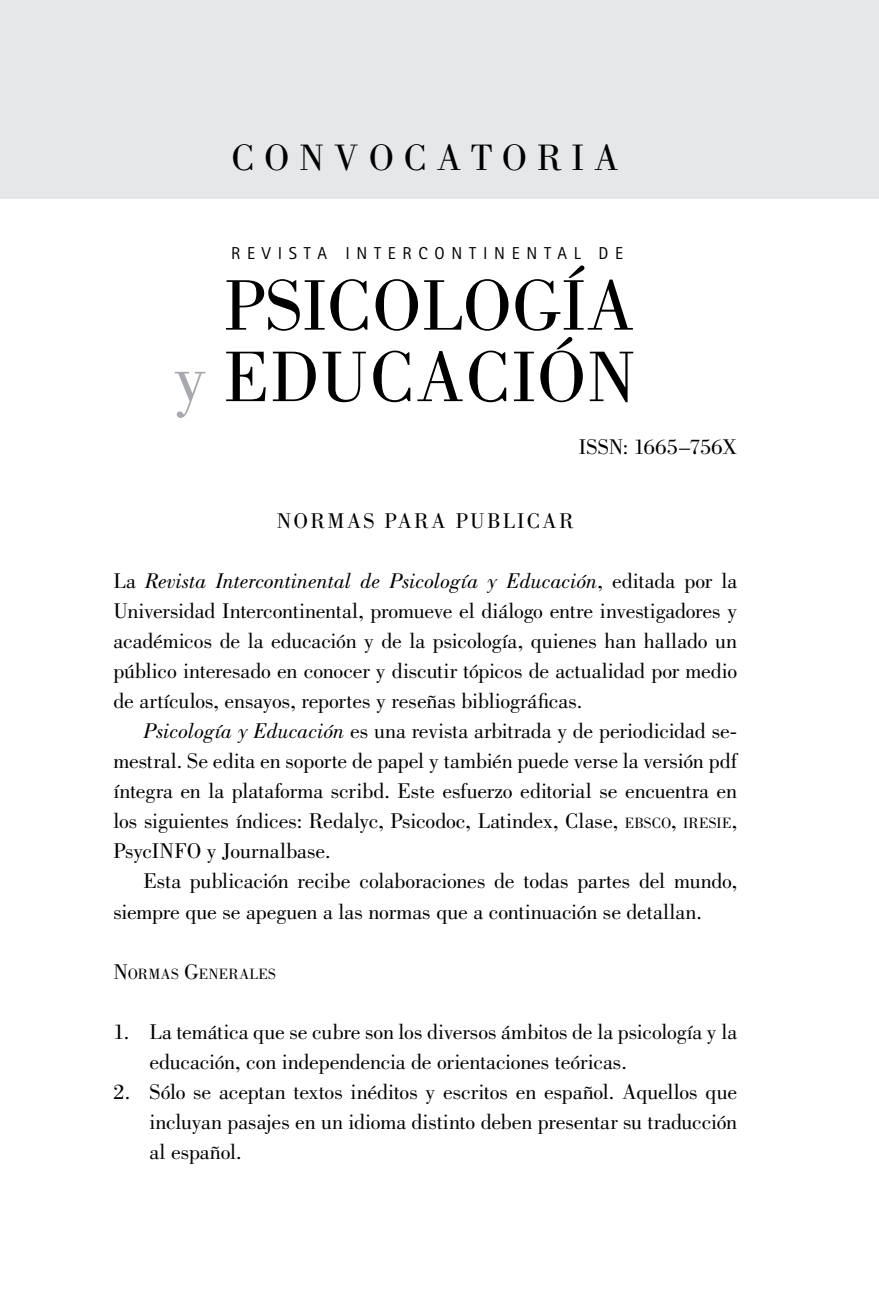
<style>
.page{position:relative;width:879px;height:1304px;background:#fff}
.page>*{position:absolute;margin:0;border:0;box-sizing:border-box;transform-origin:0 0}
.t1{font:74px/71.4px "Bodoni Std";color:#000;text-align:right}
._1er_párrafo_s_capit{font:38px "Bodoni Std";color:#000}
._1er_párrafo_s_capit-2{font:22px/30px "Bodoni Std";letter-spacing:-.01em;color:#000;text-align:justify}
._2o_párrafo{font:22px/30px "Bodoni Std";letter-spacing:-.005em;color:#000;text-align:justify}
.T1{font:22px "Bodoni Std";letter-spacing:.1em;color:#000}
._1er_párrafo_s_capit-3{font:22px "Bodoni Std";letter-spacing:.015em;color:#000}
.t2{font:17.2px "Rotis Sans Serif Std";letter-spacing:.39em;color:#000}
._1er_párrafo_s_capit-4{font:15.4px "Bodoni Std";letter-spacing:.015em;color:#000}
.s1{color:#a7a9ac}
.s2{font-style:italic}
.s3{font-size:15.4px}
.s4{font-style:inherit}
.s5{font-size:22px}
</style>
<div class="page">
<div style="left:0;top:0;width:879px;height:198px;background:#e6e7e8"></div>
<p class="_1er_párrafo_s_capit" style="left:231px;top:137px;width:389px">C O N V O C A T O R I A</p>
<p class="t2" style="left:231px;top:243px;width:351px">REVISTA INTERCONTINENTAL</p>
<p class="t1" style="left:174px;top:270px;width:464px">PSICOLOGÍA <span class="s1">y</span> EDUCACIÓN</p>
<p class="t2" style="left:598px;top:243px;width:26px">D E</p>
<p class="_1er_párrafo_s_capit-3" style="left:579px;top:435px;width:160px">ISSN: 1665–756X</p>
<p class="T1" style="left:277px;top:509px;width:299px">NORMAS PARA PUBLICAR</p>
<p class="_1er_párrafo_s_capit-2" style="left:113px;top:566px;width:625px">La <span class="s2">Revista Intercontinental de Psicología y Educación</span>, editada por la Universidad Intercontinental, promueve el diálogo entre investigadores y académicos de la educación y de la psicología, quienes han hallado un público interesado en conocer y discutir tópicos de actualidad por medio de artículos, ensayos, reportes y reseñas bibliográficas.</p>
<p class="_2o_párrafo" style="left:113px;top:716px;width:625px;text-indent:30px"><span class="s2">Psicología y Educación</span> es una revista arbitrada y de periodicidad se&shy;mestral. Se edita en soporte de papel y también puede verse la versión pdf íntegra en la plataforma scribd. Este esfuerzo editorial se encuentra en los siguientes índices: Redalyc, Psicodoc, Latindex, Clase, <span class="s3">EBSCO</span><span class="s4">,</span> <span class="s3">IRESIE</span>, PsycINFO y Journalbase.</p>
<p class="_2o_párrafo" style="left:113px;top:866px;width:625px;text-indent:30px">Esta publicación recibe colaboraciones de todas partes del mundo, siempre que se apeguen a las normas que a continuación se detallan.</p>
<p class="_1er_párrafo_s_capit-4" style="left:113px;top:965px;width:164px"><span class="s5">N</span>ORMAS <span class="s5">G</span>ENERALES</p>
<p class="_1er_párrafo_s_capit-2" style="left:149px;top:1016px;width:589px;text-indent:-36px">1. La temática que se cubre son los diversos ámbitos de la psicología y la educación, con independencia de orientaciones teóricas.</p>
<p class="_1er_párrafo_s_capit-2" style="left:149px;top:1076px;width:589px;text-indent:-36px">2. Sólo se aceptan textos inéditos y escritos en español. Aquellos que incluyan pasajes en un idioma distinto deben presentar su traducción al español.</p>
</div>
